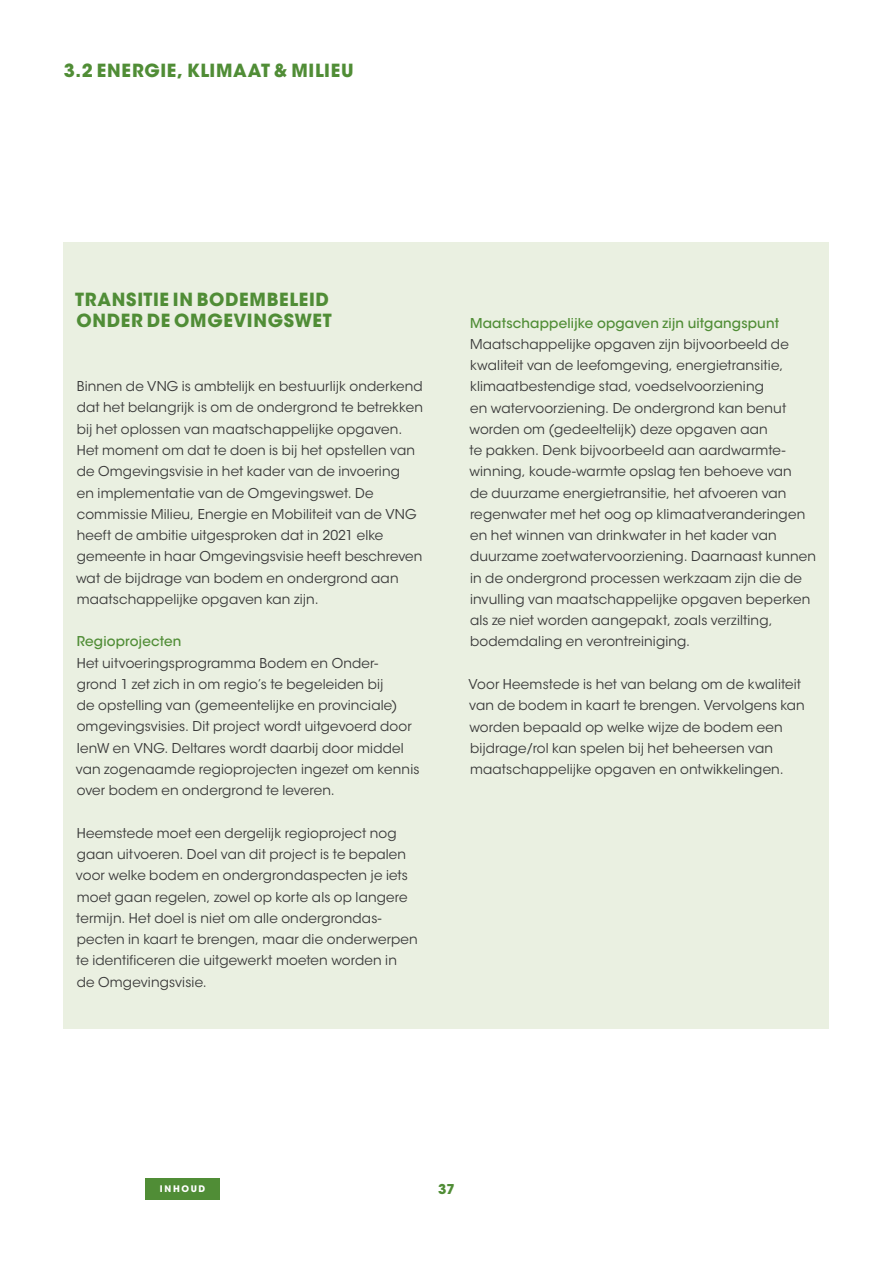
<style>
.page{position:relative;width:893px;height:1263px;background:#fff}
.page>*{position:absolute;margin:0;border:0;box-sizing:border-box;transform-origin:0 0}
.t1{font:700 18px/21.3px "ITC Avant Garde Std";letter-spacing:.04em;color:#508d36}
.t2{font:13.5px/21.3px "ITC Avant Garde Std";letter-spacing:.01em;color:#393939}
.t3{font:500 13.5px "ITC Avant Garde Std";letter-spacing:.01em;color:#508d36}
.t4{font:700 13.5px "ITC Avant Garde Std";color:#508d36}
.t5{font:700 9px "ITC Avant Garde Std";letter-spacing:.18em;color:#fff}
</style>
<div class="page">
<div style="left:145px;top:1178px;width:75px;height:21px;background:#508d36"></div>
<div style="left:64px;top:242px;width:765px;height:787px;background:#eaf0e1"></div>
<h1 class="t1" style="left:64px;top:60px;width:291px">3.2 ENERGIE, KLIMAAT &amp; MILIEU</h1>
<h1 class="t1" style="left:75px;top:289px;width:258px">TRANSITIE IN BODEMBELEID<br>ONDER DE OMGEVINGSWET</h1>
<p class="t2" style="left:76px;top:376px;width:348px">Binnen de VNG is ambtelijk en bestuurlijk onderkend dat het belangrijk is om de ondergrond te betrekken bij het oplossen van maatschappelijke opgaven.<br>Het moment om dat te doen is bij het opstellen van de Omgevingsvisie in het kader van de invoering<br>en implementatie van de Omgevingswet. De commissie Milieu, Energie en Mobiliteit van de VNG heeft de ambitie uitgesproken dat in 2021 elke gemeente in haar Omgevingsvisie heeft beschreven wat de bijdrage van bodem en ondergrond aan maatschappelijke opgaven kan zijn.</p>
<p class="t3" style="left:77px;top:633px;width:106px">Regioprojecten</p>
<p class="t2" style="left:76px;top:652px;width:345px">Het uitvoeringsprogramma Bodem en Onder&shy;grond 1 zet zich in om regio’s te begeleiden bij<br>de opstelling van (gemeentelijke en provinciale) omgevingsvisies. Dit project wordt uitgevoerd door IenW en VNG. Deltares wordt daarbij door middel van zogenaamde regioprojecten ingezet om kennis over bodem en ondergrond te leveren.</p>
<p class="t2" style="left:76px;top:822px;width:343px">Heemstede moet een dergelijk regioproject nog gaan uitvoeren. Doel van dit project is te bepalen voor welke bodem en ondergrondaspecten je iets moet gaan regelen, zowel op korte als op langere termijn. Het doel is niet om alle ondergrondas&shy;pecten in kaart te brengen, maar die onderwerpen te identificeren die uitgewerkt moeten worden in de Omgevingsvisie.</p>
<p class="t3" style="left:470px;top:314px;width:310px">Maatschappelijke opgaven zijn uitgangspunt</p>
<p class="t2" style="left:469px;top:333px;width:348px">Maatschappelijke opgaven zijn bijvoorbeeld de kwaliteit van de leefomgeving, energietransitie, klimaatbestendige stad, voedselvoorziening<br>en watervoorziening. De ondergrond kan benut worden om (gedeeltelijk) deze opgaven aan<br>te pakken. Denk bijvoorbeeld aan aardwarmte&shy;winning, koude-warmte opslag ten behoeve van<br>de duurzame energietransitie, het afvoeren van regenwater met het oog op klimaatveranderingen en het winnen van drinkwater in het kader van duurzame zoetwatervoorziening. Daarnaast kunnen in de ondergrond processen werkzaam zijn die de invulling van maatschappelijke opgaven beperken als ze niet worden aangepakt, zoals verzilting, bodemdaling en verontreiniging.</p>
<p class="t2" style="left:469px;top:674px;width:338px">Voor Heemstede is het van belang om de kwaliteit van de bodem in kaart te brengen. Vervolgens kan worden bepaald op welke wijze de bodem een bijdrage/rol kan spelen bij het beheersen van maatschappelijke opgaven en ontwikkelingen.</p>
<p class="t5" style="left:160px;top:1183px;width:47px">INHOUD</p>
<p class="t4" style="left:438px;top:1180px;width:18px">37</p>
</div>
